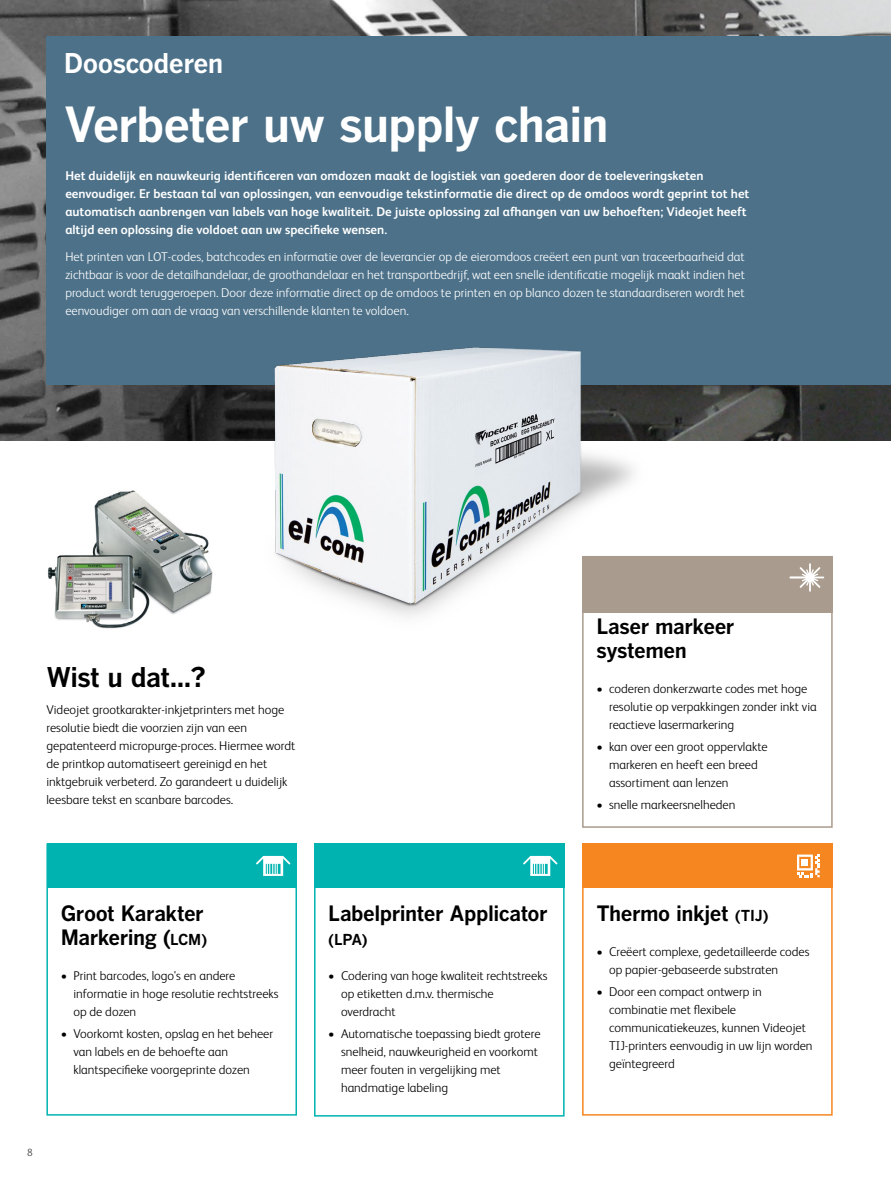
<style>
.page{position:relative;width:891px;height:1188px;background:#fff}
.page>*{position:absolute;margin:0;border:0;box-sizing:border-box;transform-origin:0 0}
.t1{font:700 48px "Benton Gothic";letter-spacing:-.03em;color:#fff}
.t2{font:700 27px "Benton Gothic";letter-spacing:-.025em;color:#000}
.t3{font:700 27px "Benton Gothic";letter-spacing:-.02em;color:#fff}
.t4{font:700 21px/24px "Benton Gothic";letter-spacing:-.025em;color:#000}
.t5{font:700 15px "Benton Gothic";color:#000}
.t6{font:300 12.75px/18px "FS Albert Pro";color:#000}
.t7{font:300 12.75px/18px "FS Albert Pro";color:#fff;text-align:justify}
.t8{font:700 12.75px/18px "FS Albert Pro";color:#fff}
.t9{font:300 10.5px "FS Albert Pro";color:#414042}
.s1{font-size:15px}
</style>
<div class="page">
<img style="left:0;top:0;width:891px;height:441px">
<div style="left:46px;top:36px;width:845px;height:348px;background:#4c7189"></div>
<img style="left:48px;top:490px;width:165px;height:139px">
<div style="left:582px;top:844px;width:251px;height:272px;border:2px solid #f6861f"></div>
<div style="left:582px;top:844px;width:251px;height:44px;background:#f6861f"></div>
<svg style="left:797px;top:855px;width:23px;height:22px"></svg>
<div style="left:314px;top:844px;width:251px;height:273px;border:2px solid #00b3b0"></div>
<div style="left:314px;top:844px;width:251px;height:44px;background:#00b3b0"></div>
<svg style="left:523px;top:856px;width:34px;height:20px"></svg>
<div style="left:46px;top:844px;width:251px;height:272px;border:2px solid #00b3b0"></div>
<div style="left:47px;top:844px;width:249px;height:44px;background:#00b3b0"></div>
<svg style="left:256px;top:856px;width:34px;height:20px"></svg>
<img style="left:230px;top:347px;width:430px;height:270px">
<div style="left:582px;top:556px;width:251px;height:272px;border:2px solid #a99b8d"></div>
<div style="left:582px;top:556px;width:251px;height:57px;background:#a99b8d"></div>
<svg style="left:789px;top:563px;width:35px;height:29px"></svg>
<h2 class="t3" style="left:64px;top:47px;width:161px">Dooscoderen</h2>
<h1 class="t1" style="left:64px;top:97px;width:547px">Verbeter uw supply chain</h1>
<p class="t8" style="left:65px;top:166px;width:686px">Het duidelijk en nauwkeurig identificeren van omdozen maakt de logistiek van goederen door de toeleveringsketen eenvoudiger. Er bestaan tal van oplossingen, van eenvoudige tekstinformatie die direct op de omdoos wordt geprint tot het automatisch aanbrengen van labels van hoge kwaliteit. De juiste oplossing zal afhangen van uw behoeften; Videojet heeft altijd een oplossing die voldoet aan uw specifieke wensen.</p>
<p class="t7" style="left:65px;top:247px;width:681px">Het printen van LOT-codes, batchcodes en informatie over de leverancier op de eieromdoos creëert een punt van traceerbaarheid dat zichtbaar is voor de detailhandelaar, de groothandelaar en het transportbedrijf, wat een snelle identificatie mogelijk maakt indien het product wordt teruggeroepen. Door deze informatie direct op de omdoos te printen en op blanco dozen te standaardiseren wordt het eenvoudiger om aan de vraag van verschillende klanten te voldoen.</p>
<h2 class="t2" style="left:46px;top:662px;width:161px">Wist u dat...?</h2>
<p class="t6" style="left:46px;top:699px;width:250px">Videojet grootkarakter-inkjetprinters met hoge resolutie biedt die voorzien zijn van een gepatenteerd micropurge-proces. Hiermee wordt de printkop automatiseert gereinigd en het inktgebruik verbeterd. Zo garandeert u duidelijk leesbare tekst en scanbare barcodes.</p>
<p class="t9" style="left:27px;top:1145px;width:7px">8</p>
<h3 class="t4" style="left:61px;top:902px;width:148px">Groot Karakter<br>Markering (<span class="s1">LCM)</span></h3>
<p class="t6" style="left:73px;top:966px;width:207px;text-indent:-13px">• Print barcodes, logo's en andere informatie in hoge resolutie rechtstreeks op de dozen</p>
<p class="t6" style="left:73px;top:1024px;width:201px;text-indent:-13px">• Voorkomt kosten, opslag en het beheer van labels en de behoefte aan klantspecifieke voorgeprinte dozen</p>
<h3 class="t4" style="left:328px;top:902px;width:221px">Labelprinter Applicator</h3>
<p class="t5" style="left:328px;top:931px;width:41px">(LPA)</p>
<p class="t6" style="left:341px;top:966px;width:208px;text-indent:-13px">• Codering van hoge kwaliteit rechtstreeks op etiketten d.m.v. thermische overdracht</p>
<p class="t6" style="left:341px;top:1024px;width:201px;text-indent:-13px">• Automatische toepassing biedt grotere snelheid, nauwkeurigheid en voorkomt meer fouten in vergelijking met handmatige labeling</p>
<h3 class="t4" style="left:596px;top:614px;width:140px">Laser markeer systemen</h3>
<p class="t6" style="left:609px;top:678px;width:209px;text-indent:-13px">• coderen donkerzwarte codes met hoge resolutie op verpakkingen zonder inkt via reactieve lasermarkering</p>
<p class="t6" style="left:609px;top:737px;width:160px;text-indent:-13px">• kan over een groot oppervlakte markeren en heeft een breed assortiment aan lenzen</p>
<p class="t6" style="left:596px;top:795px;width:141px">• snelle markeersnelheden</p>
<h3 class="t4" style="left:596px;top:902px;width:174px">Thermo inkjet <span class="s1">(TIJ)</span></h3>
<p class="t6" style="left:609px;top:942px;width:202px;text-indent:-13px">• Creëert complexe, gedetailleerde codes op papier-gebaseerde substraten</p>
<p class="t6" style="left:609px;top:982px;width:205px;text-indent:-13px">• Door een compact ontwerp in combinatie met flexibele communicatiekeuzes, kunnen Videojet<br>TIJ-printers eenvoudig in uw lijn worden geïntegreerd</p>
</div>
